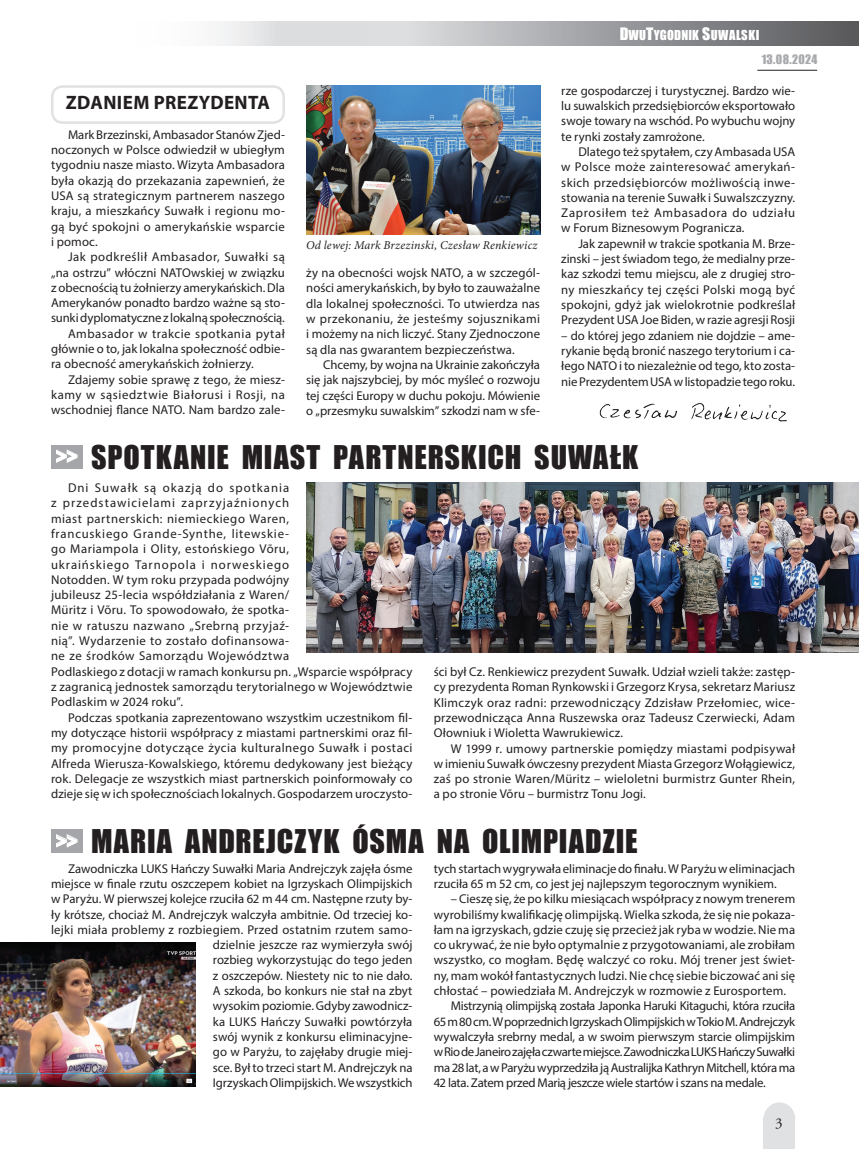
<style>
.page{position:relative;width:859px;height:1149px;background:#fff}
.page>*{position:absolute;margin:0;border:0;box-sizing:border-box;transform-origin:0 0}
.t1{font:30px "Impact";letter-spacing:.035em;color:#231f20}
.t2{font:24.15px "Impact";color:#fff;scale:.87 1}
.t3{font:700 19.35px "Myriad Pro";letter-spacing:.02em;color:#231f20}
.t4{font:15px "Adobe Garamond Pro";color:#231f20}
.t5{font:12.75px/15.3px "Myriad Pro";letter-spacing:.005em;color:#231f20;text-align:justify}
.t6{font:12.75px/15.3px "Myriad Pro";letter-spacing:.035em;color:#231f20}
.t7{font:12.75px "Myriad Pro";letter-spacing:-.03em;color:#231f20}
.t8{font:12.75px "Myriad Pro";letter-spacing:-.02em;color:#231f20}
.t9{font:12.75px "Myriad Pro";letter-spacing:.04em;color:#231f20}
.t10{font:12.75px "Myriad Pro";letter-spacing:-.025em;color:#231f20}
.t11{font:12.75px "Myriad Pro";letter-spacing:.045em;color:#231f20}
.t12{font:12.6px "Impact";letter-spacing:.015em;color:#fff}
.t13{font:italic 12px "Minion Pro";letter-spacing:.015em;color:#231f20}
.t14{font:12px "Impact";letter-spacing:.03em;color:#a8a9ad}
.s1{font-size:15.75px}
</style>
<div class="page">
<svg style="left:219px;top:21px;width:640px;height:25px;background:#acadb0"></svg>
<hr style="left:757px;top:70px;width:60px;height:1px;background:#231f20">
<div style="left:764px;top:1101px;width:31px;height:33px;background:#e0e1e3;border-radius:50%"></div>
<div style="left:764px;top:1117px;width:31px;height:31px;background:#e0e1e3"></div>
<img style="left:599px;top:403px;width:188px;height:19px">
<div style="left:51px;top:85px;width:234px;height:39px;border:2px solid #e0e1e3;border-radius:10px"></div>
<img style="left:1px;top:942px;width:195px;height:144px">
<img style="left:306px;top:85px;width:234px;height:149px">
<div style="left:51px;top:829px;width:32px;height:23px;background:#a5a6aa"></div>
<svg style="left:56px;top:834px;width:21px;height:12px"></svg>
<div style="left:51px;top:444px;width:32px;height:24px;background:#a5a6aa"></div>
<svg style="left:56px;top:450px;width:21px;height:12px"></svg>
<img style="left:306px;top:482px;width:553px;height:169px">
<p class="t12" style="left:620px;top:26px;width:141px"><span class="s1">D</span>WU<span class="s1">T</span>YGODNIK <span class="s1">S</span>UWALSKI</p>
<h3 class="t3" style="left:66px;top:90px;width:205px">ZDANIEM PREZYDENTA</h3>
<p class="t5" style="left:51px;top:126px;width:235px;text-indent:17px">Mark Brzezinski, Ambasador Stanów Zjed&shy;noczonych w Polsce odwiedził w ubiegłym tygodniu nasze miasto. Wizyta Ambasadora była okazją do przekazania zapewnień, że USA są strategicznym partnerem naszego kraju, a mieszkańcy Suwałk i regionu mo&shy;gą być spokojni o amerykańskie wsparcie i pomoc.</p>
<p class="t9" style="left:68px;top:249px;width:218px">Jak podkreślił Ambasador, Suwałki są</p>
<p class="t5" style="left:51px;top:264px;width:235px">„na ostrzu” włóczni NATOwskiej w związku</p>
<p class="t5" style="left:51px;top:279px;width:235px">z obecnością tu żołnierzy amerykańskich. Dla</p>
<p class="t5" style="left:51px;top:295px;width:235px">Amerykanów ponadto bardzo ważne są sto-</p>
<p class="t5" style="left:51px;top:310px;width:235px">sunki dyplomatyczne z lokalną społecznością.</p>
<p class="t9" style="left:68px;top:325px;width:218px">Ambasador w trakcie spotkania pytał</p>
<p class="t5" style="left:51px;top:341px;width:235px">głównie o to, jak lokalna społeczność odbie-</p>
<p class="t5" style="left:51px;top:356px;width:204px">ra obecność amerykańskich żołnierzy.</p>
<p class="t5" style="left:68px;top:371px;width:218px">Zdajemy sobie sprawę z tego, że miesz-</p>
<p class="t11" style="left:51px;top:387px;width:235px">kamy w sąsiedztwie Białorusi i Rosji, na</p>
<p class="t5" style="left:51px;top:402px;width:235px">wschodniej flance NATO. Nam bardzo zale-</p>
<p class="t13" style="left:306px;top:237px;width:233px">Od lewej: Mark Brzezinski, Czesław Renkiewicz</p>
<p class="t5" style="left:306px;top:265px;width:235px">ży na obecności wojsk NATO, a w szczegól&shy;ności amerykańskich, by było to zauważalne dla lokalnej społeczności. To utwierdza nas w przekonaniu, że jesteśmy sojusznikami i możemy na nich liczyć. Stany Zjednoczone są dla nas gwarantem bezpieczeństwa.</p>
<p class="t5" style="left:306px;top:356px;width:235px;text-indent:17px">Chcemy, by wojna na Ukrainie zakończyła się jak najszybciej, by móc myśleć o rozwoju tej części Europy w duchu pokoju. Mówienie o „przesmyku suwalskim” szkodzi nam w sfe-</p>
<p class="t14" style="left:762px;top:50px;width:57px">13.08.2024</p>
<p class="t5" style="left:561px;top:82px;width:235px">rze gospodarczej i turystycznej. Bardzo wie&shy;lu suwalskich przedsiębiorców eksportowało swoje towary na wschód. Po wybuchu wojny te rynki zostały zamrożone.</p>
<p class="t5" style="left:561px;top:144px;width:235px;text-indent:17px">Dlatego też spytałem, czy Ambasada USA w Polsce może zainteresować amerykań&shy;skich przedsiębiorców możliwością inwe&shy;stowania na terenie Suwałk i Suwalszczyzny.<br>Zaprosiłem też Ambasadora do udziału w Forum Biznesowym Pogranicza.</p>
<p class="t5" style="left:561px;top:235px;width:235px;text-indent:17px">Jak zapewnił w trakcie spotkania M. Brze&shy;zinski – jest świadom tego, że medialny prze&shy;kaz szkodzi temu miejscu, ale z drugiej stro&shy;ny mieszkańcy tej części Polski mogą być spokojni, gdyż jak wielokrotnie podkreślał Prezydent USA Joe Biden, w razie agresji Rosji</p>
<p class="t5" style="left:561px;top:327px;width:235px">– do której jego zdaniem nie dojdzie – ame&shy;rykanie będą bronić naszego terytorium i ca&shy;łego NATO i to niezależnie od tego, kto zosta&shy;nie Prezydentem USA w listopadzie tego roku.</p>
<h2 class="t2" style="left:56px;top:437px;width:27px">&gt;&gt;</h2>
<h1 class="t1" style="left:91px;top:433px;width:549px">SPOTKANIE MIAST PARTNERSKICH SUWAŁK</h1>
<p class="t6" style="left:51px;top:479px;width:363px;text-indent:17px">Dni Suwałk są okazją do spotkania<br>z przedstawicielami zaprzyjaźnionych<br>miast partnerskich: niemieckiego Waren,<br>francuskiego Grande-Synthe, litewskie-<br>go Mariampola i Olity, estońskiego Võru,<br>ukraińskiego Tarnopola i norweskiego<br>Notodden. W tym roku przypada podwójny<br>jubileusz 25-lecia współdziałania z Waren/<br>Müritz i Võru. To spowodowało, że spotka-<br>nie w ratuszu nazwano „Srebrną przyjaź-<br>nią”. Wydarzenie to zostało dofinansowa-<br>ne ze środków Samorządu Województwa<br>Podlaskiego z dotacji w ramach konkursu pn. „Wsparcie współpracy z zagranicą jednostek samorządu terytorialnego w Województwie Podlaskim w 2024 roku”.</p>
<p class="t5" style="left:51px;top:709px;width:363px;text-indent:17px">Podczas spotkania zaprezentowano wszystkim uczestnikom fil&shy;my dotyczące historii współpracy z miastami partnerskimi oraz fil&shy;my promocyjne dotyczące życia kulturalnego Suwałk i postaci Alfreda Wierusza-Kowalskiego, któremu dedykowany jest bieżący rok. Delegacje ze wszystkich miast partnerskich poinformowały co dzieje się w ich społecznościach lokalnych. Gospodarzem uroczysto-</p>
<p class="t5" style="left:434px;top:663px;width:363px">ści był Cz. Renkiewicz prezydent Suwałk. Udział wzieli także: zastęp&shy;cy prezydenta Roman Rynkowski i Grzegorz Krysa, sekretarz Mariusz Klimczyk oraz radni: przewodniczący Zdzisław Przełomiec, wice&shy;przewodnicząca Anna Ruszewska oraz Tadeusz Czerwiecki, Adam Ołowniuk i Wioletta Wawrukiewicz.</p>
<p class="t5" style="left:434px;top:740px;width:363px;text-indent:17px">W 1999 r. umowy partnerskie pomiędzy miastami podpisywał w imieniu Suwałk ówczesny prezydent Miasta Grzegorz Wołągiewicz, zaś po stronie Waren/Müritz – wieloletni burmistrz Gunter Rhein, a po stronie Võru – burmistrz Tonu Jogi.</p>
<h2 class="t2" style="left:56px;top:822px;width:27px">&gt;&gt;</h2>
<h1 class="t1" style="left:91px;top:817px;width:548px">MARIA ANDREJCZYK ÓSMA NA OLIMPIADZIE</h1>
<p class="t5" style="left:51px;top:860px;width:363px;text-align:right">Zawodniczka LUKS Hańczy Suwałki Maria Andrejczyk zajęła ósme miejsce w finale rzutu oszczepem kobiet na Igrzyskach Olimpijskich w Paryżu. W pierwszej kolejce rzuciła 62 m 44 cm. Następne rzuty by&shy;ły krótsze, chociaż M. Andrejczyk walczyła ambitnie. Od trzeciej ko&shy;lejki miała problemy z rozbiegiem. Przed ostatnim rzutem samo&shy;dzielnie jeszcze raz wymierzyła swój<br>rozbieg wykorzystując do tego jeden<br>z oszczepów. Niestety nic to nie dało.<br>A szkoda, bo konkurs nie stał na zbyt<br>wysokim poziomie. Gdyby zawodnicz-<br>ka LUKS Hańczy Suwałki powtórzyła<br>swój wynik z konkursu eliminacyjne-<br>go w Paryżu, to zajęłaby drugie miej-<br>sce. Był to trzeci start M. Andrejczyk na<br>Igrzyskach Olimpijskich. We wszystkich</p>
<p class="t5" style="left:434px;top:860px;width:363px">tych startach wygrywała eliminacje do finału. W Paryżu w eliminacjach rzuciła 65 m 52 cm, co jest jej najlepszym tegorocznym wynikiem.</p>
<p class="t5" style="left:451px;top:890px;width:346px">– Cieszę się, że po kilku miesiącach współpracy z nowym trenerem</p>
<p class="t5" style="left:434px;top:906px;width:363px">wyrobiliśmy kwalifikację olimpijską. Wielka szkoda, że się nie pokaza-</p>
<p class="t5" style="left:434px;top:921px;width:363px">łam na igrzyskach, gdzie czuję się przecież jak ryba w wodzie. Nie ma</p>
<p class="t5" style="left:434px;top:936px;width:363px">co ukrywać, że nie było optymalnie z przygotowaniami, ale zrobiłam</p>
<p class="t5" style="left:434px;top:952px;width:363px">wszystko, co mogłam. Będę walczyć co roku. Mój trener jest świet-</p>
<p class="t5" style="left:434px;top:967px;width:363px">ny, mam wokół fantastycznych ludzi. Nie chcę siebie biczować ani się</p>
<p class="t5" style="left:434px;top:982px;width:354px">chłostać – powiedziała M. Andrejczyk w rozmowie z Eurosportem.</p>
<p class="t8" style="left:451px;top:997px;width:346px">Mistrzynią olimpijską została Japonka Haruki Kitaguchi, która rzuciła</p>
<p class="t7" style="left:434px;top:1013px;width:363px">65 m 80 cm. W poprzednich Igrzyskach Olimpijskich w Tokio M. Andrejczyk</p>
<p class="t5" style="left:434px;top:1028px;width:363px">wywalczyła srebrny medal, a w swoim pierwszym starcie olimpijskim</p>
<p class="t7" style="left:434px;top:1043px;width:363px">w Rio de Janeiro zajęła czwarte miejsce. Zawodniczka LUKS Hańczy Suwałki</p>
<p class="t10" style="left:434px;top:1059px;width:363px">ma 28 lat, a w Paryżu wyprzedziła ją Australijka Kathryn Mitchell, która ma</p>
<p class="t8" style="left:434px;top:1074px;width:334px">42 lata. Zatem przed Marią jeszcze wiele startów i szans na medale.</p>
<p class="t4" style="left:775px;top:1114px;width:9px">3</p>
</div>
